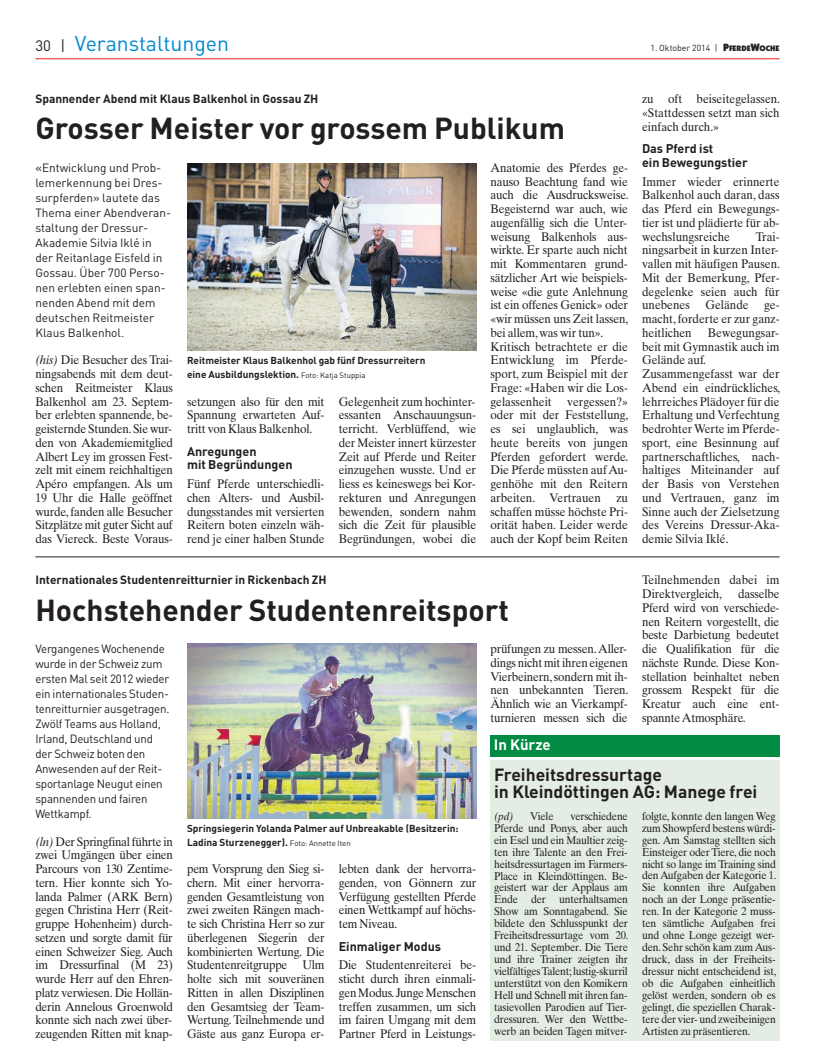
<style>
.page{position:relative;width:815px;height:1063px;background:#fff}
.page>*{position:absolute;margin:0;border:0;box-sizing:border-box;transform-origin:0 0}
.t1{font:700 30px "DIN";color:#231f20}
.t2{font:21.25px "DIN";color:#0089cf}
.t3{font:700 17.5px/17.5px "DIN";color:#231f20}
.t4{font:700 15px "DIN";color:#fff}
.t5{font:12.5px/13.8px "Times Ten";color:#231f20;text-align:justify;scale:.93 1}
.t6{font:700 12.5px/13.8px "DIN";color:#231f20}
.t7{font:11.88px/15px "DIN";letter-spacing:-.015em;color:#231f20}
.t8{font:700 11.88px "DIN";color:#231f20}
.t9{font:11.25px/11.9px "Times Ten";letter-spacing:-.015em;color:#231f20;scale:.93 1}
.t10{font:italic 11.25px "Times Ten";color:#231f20;scale:.93 1}
.t11{font:700 10px/13.8px "DIN";color:#231f20}
.t12{font:8.75px "DIN";color:#231f20}
.t13{font:900 8px "Itc Kabel";color:#231f20}
.s1{font-size:15px;color:#231f20}
.s2{font-size:10.62px}
.s3{font-style:italic}
.s4{font-weight:400;font-size:7.75px}
</style>
<div class="page">
<hr style="left:35px;top:58px;width:745px;height:1px;background:#ee1d23">
<img style="left:187px;top:163px;width:289px;height:187px">
<div style="left:490px;top:760px;width:290px;height:281px;background:#e4ede3"></div>
<div style="left:490px;top:736px;width:290px;height:21px;background:#028c43"></div>
<img style="left:187px;top:644px;width:289px;height:175px">
<hr style="left:35px;top:557px;width:745px;height:1px;background:#231f20">
<h2 class="t2" style="left:35px;top:36px;width:195px"><span class="s1">30 |</span> Veranstaltungen</h2>
<p class="t12" style="left:650px;top:45px;width:69px">1. Oktober 2014 |</p>
<p class="t13" style="left:723px;top:44px;width:58px"><span class="s2">P</span>FERDE<span class="s2">W</span>OCHE</p>
<p class="t8" style="left:35px;top:95px;width:285px">Spannender Abend mit Klaus Balkenhol in Gossau ZH</p>
<h1 class="t1" style="left:35px;top:118px;width:531px">Grosser Meister vor grossem Publikum</h1>
<p class="t7" style="left:35px;top:161px;width:137px">«Entwicklung und Prob - lemerkennung bei Dres&shy;surpferden» lautete das<br>Thema einer Abendveran&shy;staltung der Dressur-<br>Akademie Silvia Iklé in der Reitanlage Eisfeld in<br>Gossau. Über 700 Perso&shy;nen erlebten einen span&shy;nenden Abend mit dem deutschen Reitmeister<br>Klaus Balkenhol.</p>
<p class="t5" style="left:35px;top:353px;width:149px"><span class="s3">(his)</span> Die Besucher des Trai&shy;ningsabends mit dem deut&shy;schen Reitmeister Klaus Balkenhol am 23. Septem&shy;ber erlebten spannende, be&shy;geisternde Stunden. Sie wur&shy;den von Akademiemitglied Albert Ley im grossen Fest&shy;zelt mit einem reichhaltigen Apéro empfangen. Als um 19 Uhr die Halle geöffnet wurde, fanden alle Besucher Sitzplätze mit guter Sicht auf das Viereck. Beste Voraus-</p>
<p class="t5" style="left:642px;top:92px;width:150px">zu oft beiseitegelassen. «Stattdessen setzt man sich einfach durch.»</p>
<p class="t6" style="left:642px;top:143px;width:107px">Das Pferd ist<br>ein Bewegungstier</p>
<p class="t5" style="left:642px;top:174px;width:149px">Immer wieder erinnerte Balkenhol auch daran, dass das Pferd ein Bewegungs - tier ist und plädierte für ab&shy;wechslungsreiche</p>
<p class="t5" style="left:490px;top:161px;width:150px;text-align:left">Anatomie des Pferdes ge&shy;nauso Beachtung fand wie auch die Ausdrucksweise.<br>Begeisternd war auch, wie augenfällig sich die Unter&shy;weisung Balkenhols aus&shy;wirkte. Er sparte auch nicht mit Kommentaren grund - sätzlicher Art wie beispiels&shy;weise «die gute Anlehnung ist ein offenes Genick» oder «wir müssen uns Zeit lassen, bei allem, was wir tun».<br>Kritisch betrachtete er die<br>Entwicklung im Pferde - sport, zum Beispiel mit der<br>Frage: «Haben wir die Los&shy;gelassenheit vergessen?» oder mit der Feststellung, es sei unglaublich, was heute bereits von jungen<br>Pferden gefordert werde.<br>Die Pfer de müssten auf Au&shy;genhöhe mit den Reitern arbeiten. Vertrauen zu schaffen müsse höchste Pri&shy;orität haben. Leider werde auch der Kopf beim Reiten</p>
<p class="t5" style="left:642px;top:229px;width:150px;text-indent:114px">Trai&shy;ningsarbeit in kurzen Inter&shy;vallen mit häufigen Pausen.<br>Mit der Bemerkung, Pfer&shy;degelenke seien auch für unebenes Gelände ge&shy;macht, forderte er zur ganz&shy;heitlichen</p>
<p class="t5" style="left:642px;top:326px;width:150px;text-align:left;text-indent:66px">Bewegungsar&shy;beit mit Gymnastik auch im<br>Gelände auf.<br>Zusammengefasst war der<br>Abend ein eindrückliches, lehrreiches Plädoyer für die<br>Erhaltung und Verfechtung bedrohter Werte im Pferde&shy;sport, eine Besinnung auf partnerschaftliches, nach&shy;haltiges Miteinander auf der Basis von Verstehen und Vertrauen, ganz im<br>Sinne auch der Zielsetzung des Vereins Dressur-Aka&shy;demie Silvia Iklé.</p>
<p class="t11" style="left:187px;top:355px;width:240px">Reitmeister Klaus Balkenhol gab fünf Dressurreitern eine Ausbildungslektion. <span class="s4">Foto: Katja Stuppia</span></p>
<p class="t5" style="left:187px;top:394px;width:149px">setzungen also für den mit Spannung erwarteten Auf&shy;tritt von Klaus Balkenhol.</p>
<p class="t6" style="left:187px;top:446px;width:107px">Anregungen<br>mit Begründungen</p>
<p class="t5" style="left:187px;top:477px;width:149px">Fünf Pferde unterschiedli&shy;chen Alters- und Ausbil&shy;dungsstandes mit versierten Reitern boten einzeln wäh - rend je einer halben Stunde</p>
<p class="t5" style="left:339px;top:394px;width:149px">Gelegenheit zum hochinter&shy;essanten Anschauungsun&shy;terricht. Verblüffend, wie der Meister innert kürzester Zeit auf Pferde und Reiter einzugehen wusste. Und er liess es keineswegs bei Kor&shy;rekturen und Anregungen bewenden, sondern nahm sich die Zeit für plausible Begründungen, wobei die</p>
<p class="t5" style="left:642px;top:573px;width:149px">Teilnehmenden dabei im<br>Direktvergleich,</p>
<p class="t8" style="left:35px;top:576px;width:293px">Internationales Studentenreitturnier in Rickenbach ZH</p>
<h1 class="t1" style="left:35px;top:599px;width:475px">Hochstehender Studentenreitsport</h1>
<p class="t7" style="left:35px;top:642px;width:136px">Vergangenes Wochenende wurde in der Schweiz zum ersten Mal seit 2012 wieder ein internationales Studen&shy;tenreitturnier ausgetragen.<br>Zwölf Teams aus Holland,<br>Irland, Deutschland und der Schweiz boten den<br>Anwesenden auf der Reit&shy;sportanlage Neugut einen spannenden und fairen<br>Wettkampf.</p>
<p class="t5" style="left:35px;top:834px;width:149px"><span class="s3">(ln)</span> Der Springfinal führte in zwei Umgängen über einen Parcours von 130 Zentime&shy;tern. Hier konnte sich Yo&shy;landa Palmer (ARK Bern) gegen Christina Herr (Reit&shy;gruppe Hohenheim) durch&shy;setzen und sorgte damit für einen Schweizer Sieg. Auch im Dressurfinal (M 23) wurde Herr auf den Ehren&shy;platz verwiesen. Die Hollän&shy;derin Annelous Groenwold konnte sich nach zwei über&shy;zeugenden Ritten mit knap-</p>
<p class="t5" style="left:642px;top:587px;width:149px;text-indent:96px">dasselbe Pferd wird von verschiede&shy;nen Reitern vorgestellt, die beste Darbietung bedeutet die Qualifikation für die nächste Runde. Diese Kon&shy;stellation beinhaltet neben grossem Respekt für die Kreatur auch eine ent&shy;spannte Atmosphäre.</p>
<p class="t5" style="left:490px;top:642px;width:150px">prüfungen zu messen. Aller&shy;dings nicht mit ihren eigenen Vierbeinern, sondern mit ih&shy;nen unbekannten Tieren.<br>Ähnlich wie an Vierkampf&shy;turnieren messen sich die</p>
<p class="t4" style="left:494px;top:740px;width:58px">In Kürze</p>
<h3 class="t3" style="left:494px;top:768px;width:265px">Freiheitsdressurtage<br>in Kleindött ingen AG: Manege frei</h3>
<p class="t10" style="left:494px;top:809px;width:22px">(pd)</p>
<p class="t9" style="left:530px;top:810px;width:27px">Viele</p>
<p class="t9" style="left:494px;top:810px;width:146px;text-indent:76px">verschiedene<br>Pferde und Ponys, aber auch ein Esel und ein Maultier zeig&shy;ten ihre Talente an den Frei&shy;heitsdressurtagen im Farmers-<br>Place in Kleindöttingen. Be&shy;geistert war der Applaus am<br>Ende der unterhaltsamen<br>Show am Sonntagabend. Sie bildete den Schlusspunkt der<br>Freiheitsdressurtage vom 20. und 21. September. Die Tiere und ihre Trainer zeigten ihr vielfältiges Talent; lustig-skurril unterstützt von den Komikern<br>Hell und Schnell mit ihren fan&shy;tasievollen Parodien auf Tier&shy;dressuren. Wer den Wettbe&shy;werb an beiden Tagen mitver-</p>
<p class="t9" style="left:642px;top:810px;width:146px;text-align:justify">folgte, konnte den langen Weg zum Showpferd bestens würdi&shy;gen. Am Samstag stellten sich Einsteiger oder Tiere, die noch nicht so lange im Training sind den Aufgaben der Kategorie 1.<br>Sie konnten ihre Aufgaben noch an der Longe präsentie&shy;ren. In der Kategorie 2 muss - ten sämtliche Aufgaben frei und ohne Longe gezeigt wer&shy;den. Sehr schön kam zum Aus&shy;druck, dass in der Freiheits&shy;dressur nicht entscheidend ist, ob die Aufgaben einheitlich gelöst werden, sondern ob es gelingt, die speziellen Charak&shy;tere der vier- und zweibeinigen Artisten zu präsentieren.</p>
<p class="t11" style="left:187px;top:822px;width:273px">Springsiegerin Yolanda Palmer auf Unbreakable (Besitzerin:<br>Ladina Sturzenegger). <span class="s4">Foto: Annette Iten</span></p>
<p class="t5" style="left:187px;top:862px;width:149px">pem Vorsprung den Sieg si&shy;chern. Mit einer hervorra&shy;genden Gesamtleistung von zwei zweiten Rängen mach - te sich Christina Herr so zur überlegenen Siegerin der kombinierten Wertung. Die Studentenreitgruppe Ulm holte sich mit souveränen Ritten in allen Disziplinen den Gesamtsieg der Team-Wertung. Teilnehmende und Gäste aus ganz Europa er-</p>
<p class="t5" style="left:339px;top:862px;width:149px">lebten dank der hervorra&shy;genden, von Gönnern zur Verfügung gestellten Pferde einen Wettkampf auf höchs - tem Niveau.</p>
<p class="t6" style="left:339px;top:941px;width:104px">Einmaliger Modus</p>
<p class="t5" style="left:339px;top:958px;width:149px">Die Studentenreiterei be&shy;sticht durch ihren einmali&shy;gen Modus. Junge Menschen treffen zusammen, um sich im fairen Umgang mit dem Partner Pferd in Leistungs-</p>
</div>
